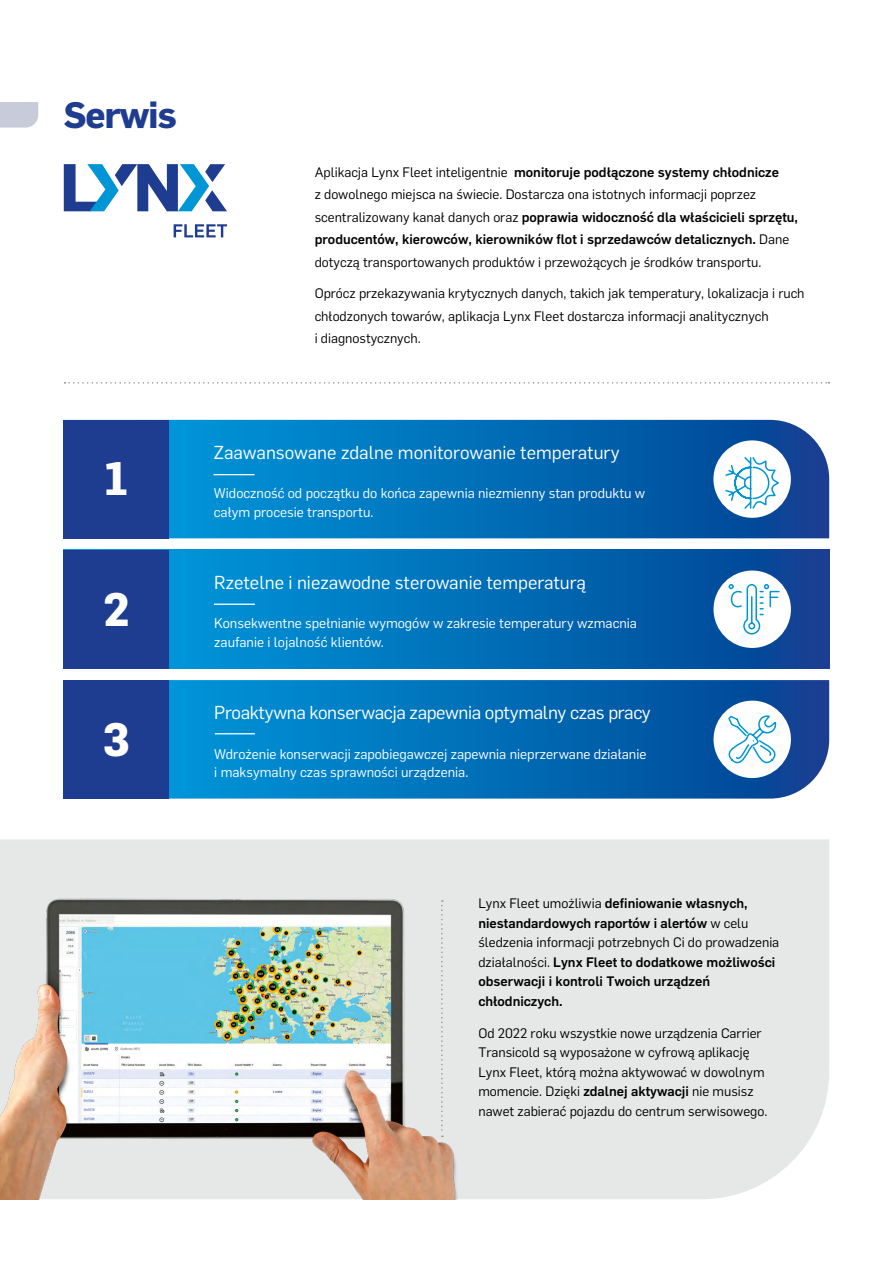
<style>
.page{position:relative;width:893px;height:1263px;background:#fff}
.page>*{position:absolute;margin:0;border:0;box-sizing:border-box;transform-origin:0 0}
.t1{font:700 45.9px "Flama";color:#fff}
.t2{font:700 36px "Flama";letter-spacing:-.03em;color:#1e3c90}
.t3{font:18.45px "Flama";color:#fff}
.t4{font:18.45px "Flama";letter-spacing:-.02em;color:#fff}
.t5{font:13.8px/18.5px "Flama";color:#fff}
.t6{font:13.5px/22.5px "Flama";color:#000}
.t7{font:500 13.5px/19.5px "Flama";color:#000}
.s1{font-weight:500}
.s2{font-weight:400}
</style>
<div class="page">
<div style="left:0;top:839px;width:829px;height:360px;background:#e6e7e7"></div>
<img style="left:0;top:885px;width:474px;height:314px">
<svg style="left:169px;top:420px;width:660px;height:118px;background:#036fb8"></svg>
<div style="left:64px;top:420px;width:105px;height:118px;background:#1e3c90"></div>
<div style="left:713px;top:440px;width:78px;height:78px;background:#fff;border-radius:50%"></div>
<hr style="left:213px;top:474px;width:41px;height:1px;background:#fff">
<svg style="left:724px;top:457px;width:57px;height:53px"></svg>
<svg style="left:169px;top:550px;width:660px;height:118px;background:#016db7"></svg>
<div style="left:64px;top:550px;width:105px;height:118px;background:#1e3c90"></div>
<div style="left:713px;top:570px;width:78px;height:78px;background:#fff;border-radius:50%"></div>
<hr style="left:214px;top:604px;width:41px;height:1px;background:#fff">
<svg style="left:728px;top:584px;width:52px;height:51px"></svg>
<svg style="left:169px;top:680px;width:660px;height:118px;background:#046fb8"></svg>
<div style="left:64px;top:680px;width:105px;height:118px;background:#1e3c90"></div>
<div style="left:713px;top:701px;width:78px;height:77px;background:#fff;border-radius:50%"></div>
<hr style="left:215px;top:733px;width:40px;height:1px;background:#fff">
<svg style="left:722px;top:714px;width:59px;height:56px"></svg>
<svg style="left:174px;top:224px;width:53px;height:13px"></svg>
<svg style="left:64px;top:164px;width:163px;height:47px"></svg>
<svg style="left:441px;top:900px;width:2px;height:237px"></svg>
<svg style="left:65px;top:382px;width:764px;height:2px"></svg>
<svg style="left:0;top:102px;width:38px;height:26px"></svg>
<h2 class="t2" style="left:64px;top:89px;width:115px">Serwis</h2>
<p class="t6" style="left:315px;top:160px;width:485px">Aplikacja Lynx Fleet inteligentnie <span class="s1">monitoruje podłączone systemy chłodnicze<br></span>z dowolnego miejsca na świecie. Dostarcza ona istotnych informacji poprzez scentralizowany kanał danych oraz <span class="s1">poprawia widoczność dla właścicieli sprzętu, producentów, kierowców, kierowników flot i sprzedawców detalicznych.</span> Dane dotyczą transportowanych produktów i przewożących je środków transportu.</p>
<p class="t6" style="left:315px;top:281px;width:491px">Oprócz przekazywania krytycznych danych, takich jak temperatury, lokalizacja i ruch chłodzonych towarów, aplikacja Lynx Fleet dostarcza informacji analitycznych<br>i diagnostycznych.</p>
<h1 class="t1" style="left:104px;top:446px;width:26px">1</h1>
<h1 class="t1" style="left:103px;top:576px;width:29px">2</h1>
<h1 class="t1" style="left:103px;top:706px;width:29px">3</h1>
<h3 class="t3" style="left:214px;top:440px;width:407px">Zaawansowane zdalne monitorowanie temperatury</h3>
<p class="t5" style="left:214px;top:483px;width:433px">Widoczność od początku do końca zapewnia niezmienny stan produktu w całym procesie transportu.</p>
<h3 class="t3" style="left:214px;top:569px;width:373px">Rzetelne i niezawodne sterowanie temperaturą</h3>
<p class="t5" style="left:214px;top:613px;width:424px">Konsekwentne spełnianie wymogów w zakresie temperatury wzmacnia zaufanie i lojalność klientów.</p>
<h3 class="t4" style="left:214px;top:700px;width:438px">Proaktywna konserwacja zapewnia optymalny czas pracy</h3>
<p class="t5" style="left:214px;top:744px;width:434px">Wdrożenie konserwacji zapobiegawczej zapewnia nieprzerwane działanie i maksymalny czas sprawności urządzenia.</p>
<p class="t7" style="left:478px;top:893px;width:302px"><span class="s2">Lynx Fleet umożliwia</span> definiowanie własnych, niestandardowych raportów i alertów <span class="s2">w celu śledzenia informacji potrzebnych Ci do prowadzenia działalności.</span> Lynx Fleet to dodatkowe możliwości obserwacji i kontroli Twoich urządzeń chłodniczych.</p>
<p class="t6" style="left:478px;top:1022px;width:290px;line-height:19.5px">Od 2022 roku wszystkie nowe urządzenia Carrier Transicold są wyposażone w cyfrową aplikację Lynx Fleet, którą można aktywować w dowolnym momencie. Dzięki <span class="s1">zdalnej aktywacji</span> nie musisz nawet zabierać pojazdu do centrum serwisowego.</p>
</div>
